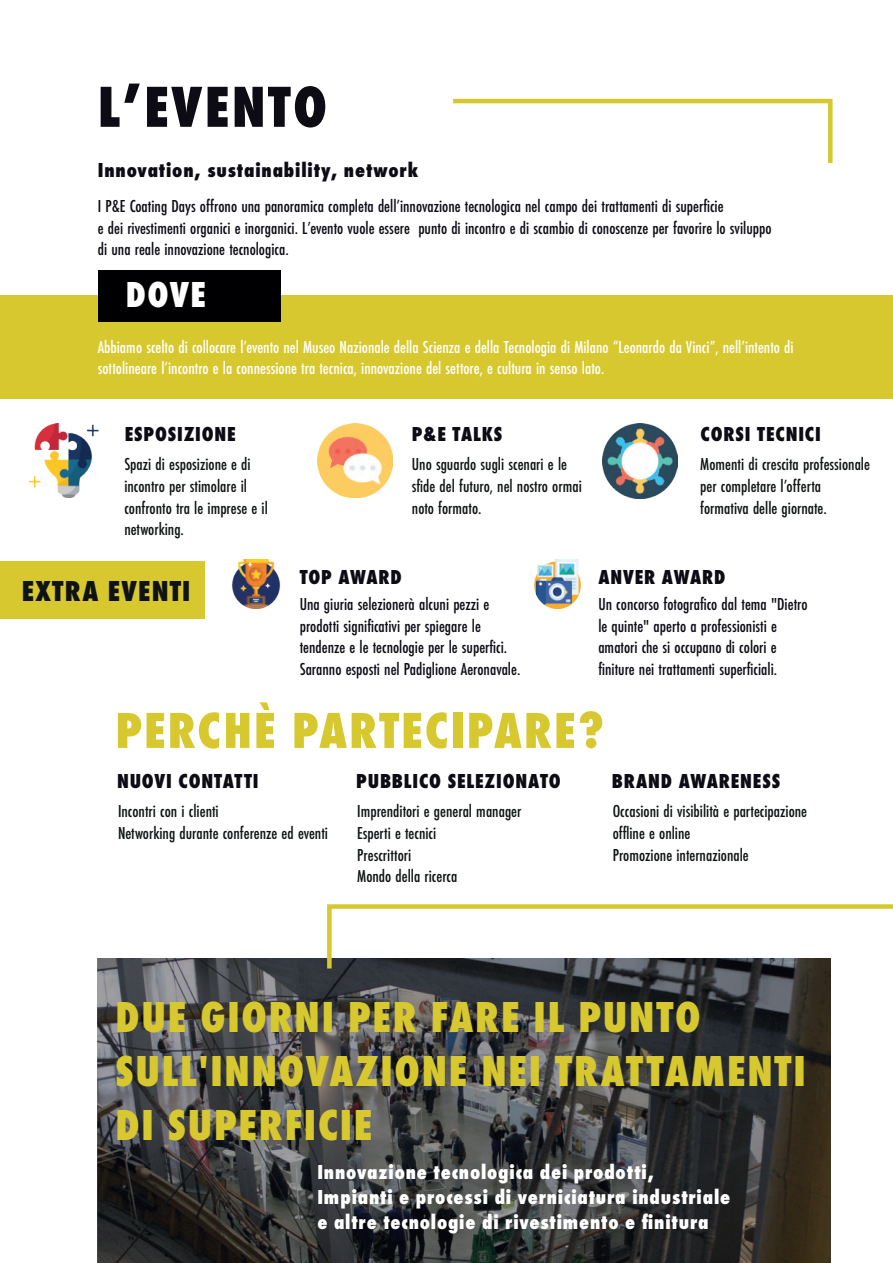
<style>
.page{position:relative;width:893px;height:1263px;background:#fff}
.page>*{position:absolute;margin:0;border:0;box-sizing:border-box;transform-origin:0 0}
.t1{font:800 60px "Futura PT Cond";letter-spacing:.04em;color:#0d0b14}
.t2{font:800 52.5px "Futura PT Cond";letter-spacing:.04em;color:#d8c82f}
.t3{font:800 45px/54px "Futura PT Cond";letter-spacing:.04em;color:#d8c82f}
.t4{font:800 37.5px "Futura PT Cond";color:#fff}
.t5{font:800 30px "Futura PT Cond";letter-spacing:.04em;color:#101315}
.t6{font:800 21px "Futura PT Cond";letter-spacing:.04em;color:#0d0b14}
.t7{font:800 21px/25.2px "Futura PT Cond";letter-spacing:.04em;color:#fff}
.t8{font:500 18px/21.6px "Futura PT Cond";color:#0d0b14}
.t9{font:500 18px/21.6px "Futura PT Cond";color:#0f1313}
.t10{font:500 18px/21.6px "Futura PT Cond";color:#fff}
</style>
<div class="page">
<div style="left:0;top:295px;width:893px;height:104px;background:#d8c82f"></div>
<svg style="left:453px;top:98px;width:380px;height:66px"></svg>
<div style="left:98px;top:270px;width:182px;height:52px;background:#000002"></div>
<img style="left:98px;top:958px;width:732px;height:305px">
<svg style="left:325px;top:904px;width:568px;height:69px"></svg>
<img style="left:602px;top:424px;width:75px;height:74px">
<img style="left:318px;top:424px;width:74px;height:74px">
<img style="left:28px;top:424px;width:71px;height:74px">
<div style="left:0;top:561px;width:205px;height:57px;background:#d8c82f"></div>
<img style="left:232px;top:559px;width:48px;height:49px">
<img style="left:534px;top:559px;width:48px;height:49px">
<h1 class="t1" style="left:98px;top:71px;width:231px">L’EVENTO</h1>
<p class="t6" style="left:98px;top:158px;width:322px">Innovation, sustainability, network</p>
<p class="t8" style="left:98px;top:195px;width:675px">I P&amp;E Coating Days offrono una panoramica completa dell’innovazione tecnologica nel campo dei trattamenti di superficie<br>e dei rivestimenti organici e inorganici. L’evento vuole essere punto di incontro e di scambio di conoscenze per favorire lo sviluppo di una reale innovazione tecnologica.</p>
<h3 class="t4" style="left:126px;top:273px;width:82px">DOVE</h3>
<p class="t10" style="left:98px;top:336px;width:697px">Abbiamo scelto di collocare l’evento nel Museo Nazionale della Scienza e della Tecnologia di Milano “Leonardo da Vinci”, nell’intento di sottolineare l’incontro e la connessione tra tecnica, innovazione del settore, e cultura in senso lato.</p>
<p class="t6" style="left:125px;top:422px;width:113px">ESPOSIZIONE</p>
<p class="t6" style="left:412px;top:422px;width:92px">P&amp;E TALKS</p>
<p class="t6" style="left:701px;top:422px;width:122px">CORSI TECNICI</p>
<p class="t9" style="left:124px;top:454px;width:145px">Spazi di esposizione e di incontro per stimolare il confronto tra le imprese e il networking.</p>
<h3 class="t5" style="left:22px;top:573px;width:170px">EXTRA EVENTI</h3>
<p class="t9" style="left:412px;top:454px;width:171px">Uno sguardo sugli scenari e le sfide del futuro, nel nostro ormai noto formato.</p>
<p class="t9" style="left:700px;top:454px;width:171px">Momenti di crescita professionale per completare l’offerta formativa delle giornate.</p>
<p class="t6" style="left:300px;top:564px;width:104px">TOP AWARD</p>
<p class="t6" style="left:598px;top:564px;width:129px">ANVER AWARD</p>
<p class="t8" style="left:300px;top:593px;width:222px">Una giuria selezionerà alcuni pezzi e prodotti significativi per spiegare le tendenze e le tecnologie per le superfici.<br>Saranno esposti nel Padiglione Aeronavale.</p>
<p class="t8" style="left:598px;top:593px;width:211px">Un concorso fotografico dal tema "Dietro le quinte" aperto a professionisti e amatori che si occupano di colori e finiture nei trattamenti superficiali.</p>
<h2 class="t2" style="left:115px;top:699px;width:490px">PERCHÈ PARTECIPARE?</h2>
<p class="t6" style="left:117px;top:768px;width:143px">NUOVI CONTATTI</p>
<p class="t6" style="left:356px;top:768px;width:206px">PUBBLICO SELEZIONATO</p>
<p class="t6" style="left:612px;top:768px;width:170px">BRAND AWARENESS</p>
<p class="t9" style="left:118px;top:800px;width:212px">Incontri con i clienti<br>Networking durante conferenze ed eventi</p>
<p class="t9" style="left:357px;top:800px;width:166px">Imprenditori e general manager<br>Esperti e tecnici<br>Prescrittori<br>Mondo della ricerca</p>
<p class="t9" style="left:613px;top:800px;width:196px">Occasioni di visibilità e partecipazione offline e online<br>Promozione internazionale</p>
<h3 class="t3" style="left:115px;top:990px;width:692px">DUE GIORNI PER FARE IL PUNTO<br>SULL'INNOVAZIONE NEI TRATTAMENTI<br>DI SUPERFICIE</h3>
<p class="t7" style="left:317px;top:1159px;width:414px">Innovazione tecnologica dei prodotti,<br>Impianti e processi di verniciatura industriale e altre tecnologie di rivestimento e finitura</p>
</div>
